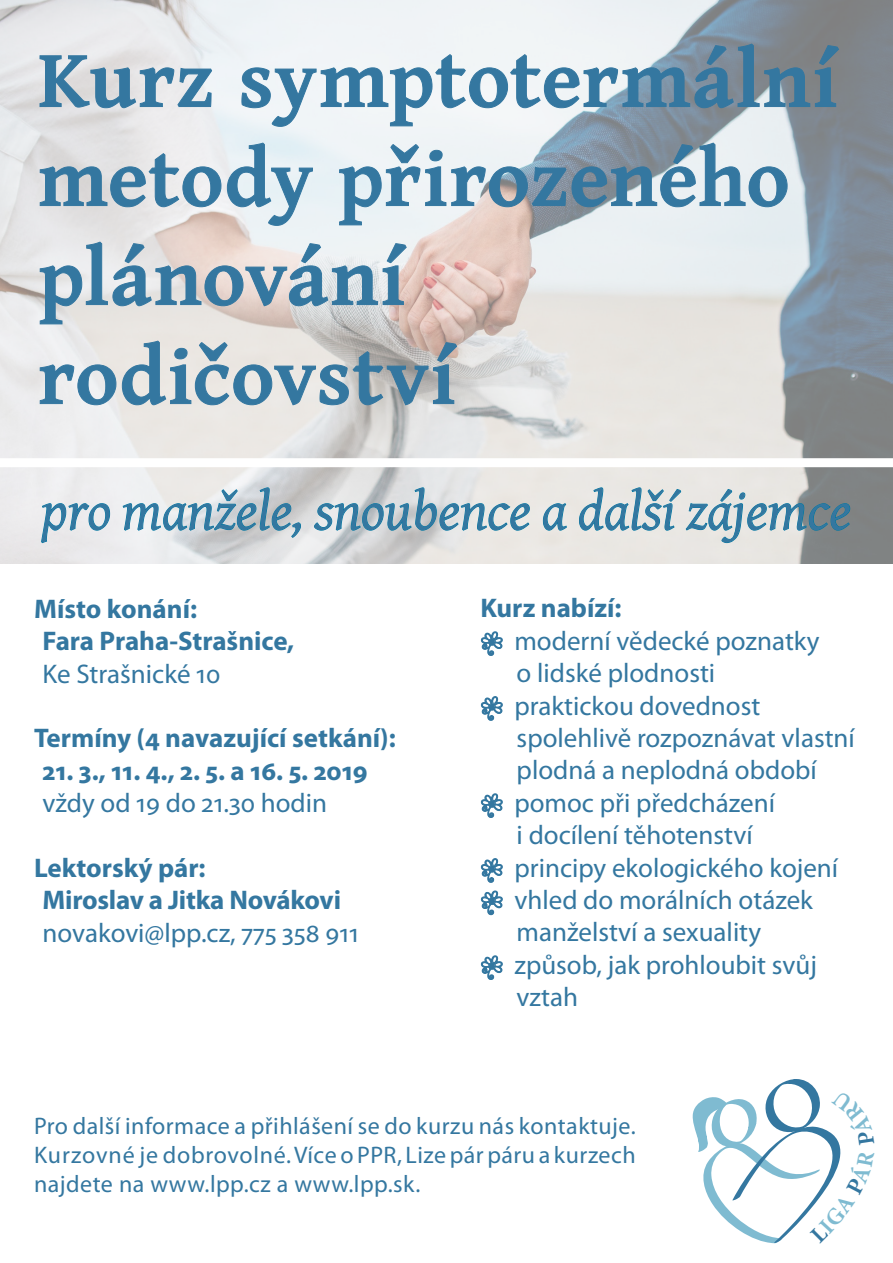
<style>
.page{position:relative;width:893px;height:1263px;background:#fff}
.page>*{position:absolute;margin:0;border:0;box-sizing:border-box;transform-origin:0 0}
.t1{font:700 82.5px "Gentium Basic";letter-spacing:.01em;color:#3477a0}
.t2{font:italic 55.5px "Gentium Basic";color:#3477a0}
.t3{font:27px/32.4px "Myriad Pro";color:#3477a0}
.t4{font:700 27px/32.4px "Myriad Pro";color:#3477a0}
.t5{font:24px/28.8px "Myriad Pro";letter-spacing:.02em;color:#3477a0;text-align:justify}
.s1{font-weight:400}
.s2{font-family:"Janda Flower Doodles"}
</style>
<div class="page">
<img style="left:0;top:0;width:893px;height:563px">
<svg style="left:39px;top:55px;width:173px;height:54px;background:#d3d9de"></svg>
<svg style="left:241px;top:43px;width:598px;height:84px"></svg>
<svg style="left:39px;top:142px;width:274px;height:84px;background:#dae0e3"></svg>
<svg style="left:339px;top:142px;width:449px;height:84px;background:#c5d0d7"></svg>
<svg style="left:39px;top:241px;width:368px;height:84px;background:#d9d9da"></svg>
<svg style="left:39px;top:340px;width:419px;height:66px;background:#d1d3d3"></svg>
<div style="left:0;top:458px;width:893px;height:9px;background:#fff"></div>
<svg style="left:41px;top:503px;width:69px;height:40px;background:#c7d9e1"></svg>
<svg style="left:122px;top:487px;width:179px;height:51px;background:#c0d0d6"></svg>
<svg style="left:313px;top:487px;width:217px;height:44px;background:#bfcfd5"></svg>
<svg style="left:543px;top:503px;width:24px;height:28px"></svg>
<svg style="left:579px;top:487px;width:271px;height:56px;background:#bcc9cb"></svg>
<svg style="left:481px;top:631px;width:22px;height:25px"></svg>
<svg style="left:481px;top:696px;width:22px;height:25px"></svg>
<svg style="left:481px;top:793px;width:22px;height:25px"></svg>
<svg style="left:481px;top:858px;width:22px;height:25px"></svg>
<svg style="left:481px;top:890px;width:22px;height:25px"></svg>
<svg style="left:481px;top:955px;width:22px;height:25px"></svg>
<svg style="left:692px;top:1079px;width:149px;height:164px"></svg>
<p class="t1" style="left:38px;top:18px;width:801px">Kurz symptotermální</p>
<p class="t1" style="left:38px;top:117px;width:753px">metody přirozeného</p>
<p class="t1" style="left:38px;top:216px;width:368px">plánování</p>
<p class="t1" style="left:38px;top:315px;width:419px">rodičovství</p>
<p class="t2" style="left:42px;top:470px;width:811px">pro manžele, snoubence a další zájemce</p>
<p class="t4" style="left:34px;top:591px;width:165px">Místo konání:</p>
<p class="t4" style="left:43px;top:624px;width:253px">Fara Praha-Strašnice,</p>
<p class="t3" style="left:43px;top:657px;width:179px">Ke Strašnické 10</p>
<p class="t4" style="left:34px;top:721px;width:363px">Termíny (4 navazující setkání):</p>
<p class="t4" style="left:43px;top:753px;width:327px">21. 3., 11. 4., 2. 5. a 16. 5. 2019 <span class="s1">vždy od 19 do 21.30 hodin</span></p>
<p class="t4" style="left:34px;top:851px;width:173px">Lektorský pár:</p>
<p class="t4" style="left:43px;top:883px;width:300px">Miroslav a Jitka Novákovi</p>
<p class="t3" style="left:43px;top:916px;width:318px">novakovi@lpp.cz, 775 358 911</p>
<p class="t4" style="left:480px;top:591px;width:143px">Kurz nabízí:</p>
<p class="t3" style="left:517px;top:624px;width:304px;text-indent:-36px"><span class="s2">S</span> moderní vědecké poznatky o lidské plodnosti</p>
<p class="t3" style="left:517px;top:689px;width:340px;text-indent:-36px"><span class="s2">S</span> praktickou dovednost spolehlivě rozpoznávat vlastní plodná a neplodná období</p>
<p class="t3" style="left:480px;top:786px;width:296px;text-align:center"><span class="s2">S</span> pomoc při předcházení i docílení těhotenství</p>
<p class="t3" style="left:480px;top:851px;width:359px"><span class="s2">S</span> principy ekologického kojení</p>
<p class="t3" style="left:480px;top:883px;width:334px;text-align:center"><span class="s2">S</span> vhled do morálních otázek manželství a sexuality</p>
<p class="t3" style="left:517px;top:948px;width:302px;text-indent:-36px"><span class="s2">S</span> způsob, jak prohloubit svůj vztah</p>
<p class="t5" style="left:34px;top:1111px;width:603px">Pro další informace a přihlášení se do kurzu nás kontaktuje.<br>Kurzovné je dobrovolné. Více o PPR, Lize pár páru a kurzech najdete na www.lpp.cz a www.lpp.sk.</p>
</div>
